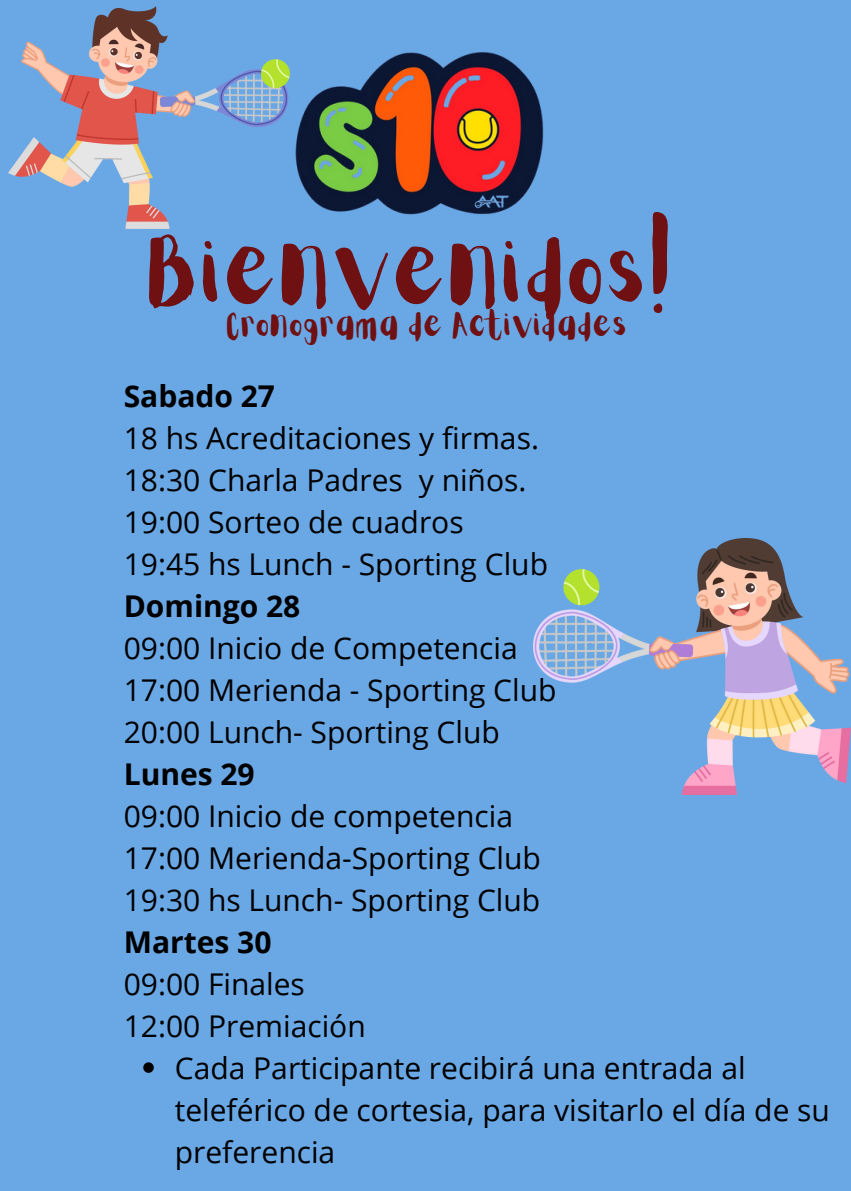
<style>
.page{position:relative;width:851px;height:1191px;background:#fff}
.page>*{position:absolute;margin:0;border:0;box-sizing:border-box;transform-origin:0 0}
.t1{font:84px "Aloja Extended";color:#6f1113}
.t2{font:30px/42px "Open Sans";color:#000}
.t3{font:700 30px "Open Sans";color:#000}
.t4{font:30px "Aloja Extended";color:#6f1113}
</style>
<div class="page">
<div style="left:0;top:0;width:850px;height:1191px;background:#6aa8e5"></div>
<img style="left:289px;top:52px;width:255px;height:163px">
<img style="left:9px;top:6px;width:280px;height:222px">
<img style="left:534px;top:539px;width:316px;height:255px">
<svg style="left:143px;top:1062px;width:11px;height:11px"></svg>
<h1 class="t1" style="left:149px;top:234px;width:529px">Bienvenidos!</h1>
<p class="t4" style="left:227px;top:311px;width:403px">Cronograma de Actividades</p>
<p class="t3" style="left:124px;top:375px;width:153px">Sabado 27</p>
<p class="t2" style="left:124px;top:416px;width:426px">18 hs Acreditaciones y firmas.<br>18:30 Charla Padres y niños.<br>19:00 Sorteo de cuadros<br>19:45 hs Lunch - Sporting Club</p>
<p class="t3" style="left:124px;top:585px;width:178px">Domingo 28</p>
<p class="t2" style="left:124px;top:626px;width:434px">09:00 Inicio de Competencia<br>17:00 Merienda - Sporting Club<br>20:00 Lunch- Sporting Club</p>
<p class="t3" style="left:124px;top:753px;width:132px">Lunes 29</p>
<p class="t2" style="left:124px;top:794px;width:418px">09:00 Inicio de competencia<br>17:00 Merienda-Sporting Club<br>19:30 hs Lunch- Sporting Club</p>
<p class="t3" style="left:124px;top:921px;width:149px">Martes 30</p>
<p class="t2" style="left:124px;top:962px;width:183px">09:00 Finales</p>
<p class="t2" style="left:124px;top:1004px;width:243px">12:00 Premiación</p>
<p class="t2" style="left:175px;top:1046px;width:572px">Cada Participante recibirá una entrada al</p>
<p class="t2" style="left:175px;top:1088px;width:656px">teleférico de cortesia, para visitarlo el día de su</p>
<p class="t2" style="left:175px;top:1130px;width:162px">preferencia</p>
</div>
